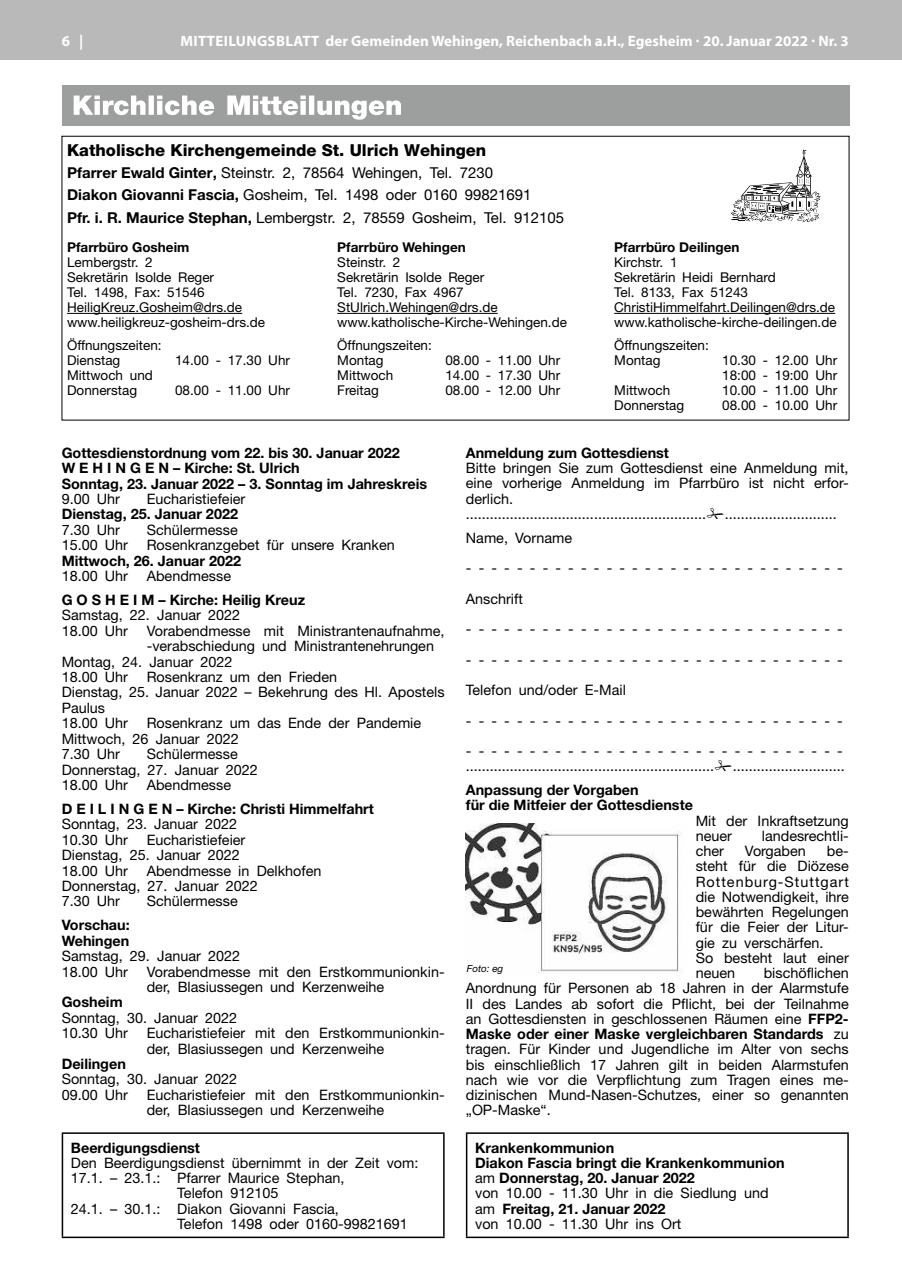
<style>
.page{position:relative;width:902px;height:1280px;background:#fff}
.page>*{position:absolute;margin:0;border:0;box-sizing:border-box;transform-origin:0 0}
.t1{font:800 16.5px "Helvetica Neue";color:#000}
.t2{font:15px/22.2px "Helvetica Neue";color:#000}
.t3{font:700 15px "Myriad Pro";color:#fff}
.t4{font:14.4px/15.3px "Helvetica Neue";color:#000}
.t5{font:700 14.4px/15.1px "Helvetica Neue";color:#000}
.t6{font:13.5px/15px "Helvetica Neue";color:#000}
.t7{font:700 13.5px "Helvetica Neue";color:#000}
.t8{font:italic 9.75px "Helvetica Neue";color:#000}
.s1{font-weight:700}
.s2{font-weight:400}
</style>
<div class="page">
<hr style="left:901px;top:0;width:1px;height:60px;background:#b9b9ba">
<div style="left:0;top:0;width:901px;height:60px;background:#b9b9ba"></div>
<hr style="left:62px;top:1132px;width:382px;height:2px;background:#000">
<hr style="left:62px;top:1134px;width:1px;height:102px;background:#000">
<hr style="left:443px;top:1134px;width:1px;height:102px;background:#000">
<hr style="left:62px;top:1236px;width:382px;height:2px;background:#000">
<img style="left:466px;top:823px;width:215px;height:150px">
<hr style="left:466px;top:1132px;width:382px;height:2px;background:#000">
<hr style="left:466px;top:1134px;width:1px;height:102px;background:#000">
<hr style="left:847px;top:1134px;width:1px;height:102px;background:#000">
<hr style="left:466px;top:1236px;width:382px;height:2px;background:#000">
<div style="left:62px;top:85px;width:787px;height:41px;background:#9d9e9e"></div>
<svg style="left:74px;top:96px;width:327px;height:24px"></svg>
<hr style="left:67px;top:313px;width:175px;height:1px;background:#000">
<hr style="left:337px;top:313px;width:160px;height:1px;background:#000">
<hr style="left:614px;top:313px;width:221px;height:1px;background:#000">
<svg style="left:731px;top:149px;width:89px;height:73px"></svg>
<p class="t3" style="left:62px;top:31px;width:23px">6 |</p>
<p class="t3" style="left:180px;top:31px;width:669px">MITTeIluNgSblATT der gemeinden Wehingen, Reichenbach a.H., egesheim · 20. Januar 2022 · Nr. 3</p>
<p class="t1" style="left:67px;top:140px;width:421px">Katholische Kirchengemeinde St. Ulrich Wehingen</p>
<p class="t2" style="left:67px;top:162px;width:498px"><span class="s1">Pfarrer Ewald Ginter,</span> Steinstr. 2, 78564 Wehingen, Tel. 7230<br><span class="s1">Diakon Giovanni Fascia,</span> Gosheim, Tel. 1498 oder 0160 99821691<br><span class="s1">Pfr. i. R. Maurice Stephan,</span> Lembergstr. 2, 78559 Gosheim, Tel. 912105</p>
<p class="t7" style="left:67px;top:239px;width:124px">Pfarrbüro Gosheim</p>
<p class="t6" style="left:67px;top:255px;width:199px">Lembergstr. 2<br>Sekretärin Isolde Reger<br>Tel. 1498, Fax: 51546<br>HeiligKreuz.Gosheim@drs.de www.heiligkreuz-gosheim-drs.de</p>
<p class="t6" style="left:67px;top:337px;width:96px">Öffnungszeiten:<br>Dienstag</p>
<p class="t7" style="left:337px;top:239px;width:130px">Pfarrbüro Wehingen</p>
<p class="t6" style="left:337px;top:254px;width:231px">Steinstr. 2<br>Sekretärin Isolde Reger<br>Tel. 7230, Fax 4967<br>StUlrich.Wehingen@drs.de www.katholische-Kirche-Wehingen.de</p>
<p class="t6" style="left:337px;top:337px;width:96px">Öffnungszeiten:<br>Montag</p>
<p class="t6" style="left:175px;top:352px;width:116px">14.00 - 17.30 Uhr</p>
<p class="t6" style="left:445px;top:352px;width:116px">08.00 - 11.00 Uhr</p>
<p class="t6" style="left:67px;top:367px;width:87px">Mittwoch und<br>Donnerstag</p>
<p class="t6" style="left:175px;top:382px;width:116px">08.00 - 11.00 Uhr</p>
<p class="t6" style="left:337px;top:367px;width:57px">Mittwoch</p>
<p class="t6" style="left:445px;top:367px;width:116px">14.00 - 17.30 Uhr</p>
<p class="t6" style="left:337px;top:382px;width:43px">Freitag</p>
<p class="t6" style="left:445px;top:382px;width:116px">08.00 - 12.00 Uhr</p>
<p class="t7" style="left:614px;top:239px;width:127px">Pfarrbüro Deilingen</p>
<p class="t6" style="left:614px;top:254px;width:224px">Kirchstr. 1<br>Sekretärin Heidi Bernhard<br>Tel. 8133, Fax 51243<br>ChristiHimmelfahrt.Deilingen@drs.de www.katholische-kirche-deilingen.de</p>
<p class="t6" style="left:614px;top:337px;width:96px">Öffnungszeiten:<br>Montag</p>
<p class="t6" style="left:722px;top:352px;width:116px">10.30 - 12.00 Uhr<br>18:00 - 19:00 Uhr</p>
<p class="t6" style="left:614px;top:382px;width:57px">Mittwoch</p>
<p class="t6" style="left:722px;top:382px;width:116px">10.00 - 11.00 Uhr</p>
<p class="t6" style="left:614px;top:397px;width:72px">Donnerstag</p>
<p class="t6" style="left:722px;top:397px;width:116px">08.00 - 10.00 Uhr</p>
<p class="t5" style="left:62px;top:445px;width:367px">Gottesdienstordnung vom 22. bis 30. Januar 2022<br>W E H I N G E N – Kirche: St. Ulrich<br>Sonntag, 23. Januar 2022 – 3. Sonntag im Jahreskreis</p>
<p class="t4" style="left:62px;top:491px;width:60px">9.00 Uhr</p>
<p class="t4" style="left:147px;top:491px;width:100px">Eucharistiefeier</p>
<p class="t5" style="left:62px;top:506px;width:178px">Dienstag, 25. Januar 2022</p>
<p class="t4" style="left:62px;top:522px;width:60px">7.30 Uhr</p>
<p class="t4" style="left:147px;top:522px;width:92px">Schülermesse</p>
<p class="t4" style="left:62px;top:537px;width:68px">15.00 Uhr</p>
<p class="t4" style="left:147px;top:537px;width:249px">Rosenkranzgebet für unsere Kranken</p>
<p class="t5" style="left:62px;top:553px;width:181px">Mittwoch, 26. Januar 2022</p>
<p class="t4" style="left:62px;top:568px;width:68px">18.00 Uhr</p>
<p class="t4" style="left:147px;top:568px;width:86px">Abendmesse</p>
<p class="t5" style="left:62px;top:592px;width:245px">G O S H E I M – Kirche: Heilig Kreuz</p>
<p class="t4" style="left:62px;top:607px;width:180px">Samstag, 22. Januar 2022<br>18.00 Uhr</p>
<p class="t4" style="left:147px;top:623px;width:299px">Vorabendmesse mit Ministrantenaufnahme,</p>
<p class="t4" style="left:147px;top:638px;width:289px">-verabschiedung und Ministrantenehrungen</p>
<p class="t4" style="left:62px;top:654px;width:172px">Montag, 24. Januar 2022</p>
<p class="t4" style="left:62px;top:669px;width:68px">18.00 Uhr</p>
<p class="t4" style="left:62px;top:669px;width:384px;text-indent:85px">Rosenkranz um den Frieden<br>Dienstag, 25. Januar 2022 – Bekehrung des Hl. Apostels<br>Paulus<br>18.00 Uhr</p>
<p class="t4" style="left:62px;top:715px;width:361px;text-indent:85px">Rosenkranz um das Ende der Pandemie<br>Mittwoch, 26 Januar 2022<br>7.30 Uhr</p>
<p class="t4" style="left:62px;top:746px;width:197px;text-indent:85px">Schülermesse<br>Donnerstag, 27. Januar 2022<br>18.00 Uhr</p>
<p class="t4" style="left:147px;top:777px;width:86px">Abendmesse</p>
<p class="t5" style="left:62px;top:801px;width:313px">D E I L I N G E N – Kirche: Christi Himmelfahrt</p>
<p class="t4" style="left:62px;top:816px;width:177px">Sonntag, 23. Januar 2022<br>10.30 Uhr</p>
<p class="t4" style="left:62px;top:832px;width:185px;text-indent:85px">Eucharistiefeier<br>Dienstag, 25. Januar 2022<br>18.00 Uhr</p>
<p class="t4" style="left:62px;top:862px;width:261px;text-indent:85px">Abendmesse in Delkhofen<br>Donnerstag, 27. Januar 2022<br>7.30 Uhr</p>
<p class="t4" style="left:147px;top:893px;width:92px">Schülermesse</p>
<p class="t5" style="left:62px;top:917px;width:69px">Vorschau:<br>Wehingen</p>
<p class="t4" style="left:62px;top:948px;width:180px">Samstag, 29. Januar 2022<br>18.00 Uhr</p>
<p class="t4" style="left:147px;top:963px;width:299px">Vorabendmesse mit den Erstkommunionkin&shy;der, Blasiussegen und Kerzenweihe</p>
<p class="t5" style="left:62px;top:994px;width:62px">Gosheim</p>
<p class="t4" style="left:62px;top:1010px;width:177px">Sonntag, 30. Januar 2022<br>10.30 Uhr</p>
<p class="t4" style="left:147px;top:1025px;width:299px">Eucharistiefeier mit den Erstkommunionkin&shy;der, Blasiussegen und Kerzenweihe</p>
<p class="t5" style="left:62px;top:1056px;width:66px">Deilingen</p>
<p class="t4" style="left:62px;top:1071px;width:177px">Sonntag, 30. Januar 2022<br>09.00 Uhr</p>
<p class="t4" style="left:147px;top:1087px;width:299px">Eucharistiefeier mit den Erstkommunionkin&shy;der, Blasiussegen und Kerzenweihe</p>
<p class="t5" style="left:71px;top:1140px;width:130px">Beerdigungsdienst</p>
<p class="t4" style="left:71px;top:1155px;width:349px">Den Beerdigungsdienst übernimmt in der Zeit vom:</p>
<p class="t4" style="left:71px;top:1170px;width:275px">17.1. – 23.1.: Pfarrer Maurice Stephan,</p>
<p class="t4" style="left:177px;top:1185px;width:103px">Telefon 912105</p>
<p class="t4" style="left:71px;top:1201px;width:269px">24.1. – 30.1.: Diakon Giovanni Fascia,</p>
<p class="t4" style="left:177px;top:1216px;width:232px">Telefon 1498 oder 0160-99821691</p>
<p class="t5" style="left:466px;top:445px;width:205px">Anmeldung zum Gottesdienst</p>
<p class="t4" style="left:466px;top:460px;width:384px">Bitte bringen Sie zum Gottesdienst eine Anmeldung mit, eine vorherige Anmeldung im Pfarrbüro ist nicht erfor&shy;derlich.<br>............................................................</p>
<p class="t4" style="left:724px;top:506px;width:114px">............................</p>
<p class="t4" style="left:466px;top:530px;width:108px">Name, Vorname</p>
<p class="t4" style="left:466px;top:552px;width:378px;line-height:30.5px">- - - - - - - - - - - - - - - - - - - - - - - - - - - - - -<br>Anschrift</p>
<p class="t4" style="left:466px;top:621px;width:378px">- - - - - - - - - - - - - - - - - - - - - - - - - - - - - -</p>
<p class="t4" style="left:466px;top:644px;width:378px;line-height:30.5px">- - - - - - - - - - - - - - - - - - - - - - - - - - - - - -<br>Telefon und/oder E-Mail</p>
<p class="t4" style="left:466px;top:712px;width:378px">- - - - - - - - - - - - - - - - - - - - - - - - - - - - - -</p>
<p class="t4" style="left:466px;top:743px;width:378px">- - - - - - - - - - - - - - - - - - - - - - - - - - - - - - ..............................................................</p>
<p class="t4" style="left:732px;top:758px;width:114px">............................</p>
<p class="t5" style="left:466px;top:782px;width:228px">Anpassung der Vorgaben<br>für die Mitfeier der Gottesdienste</p>
<p class="t4" style="left:695px;top:812px;width:154px">Mit der Inkraftsetzung neuer</p>
<p class="t4" style="left:761px;top:828px;width:88px">landesrechtli-</p>
<p class="t4" style="left:695px;top:843px;width:155px;text-indent:131px">be&shy;steht für die Diözese<br>Rottenburg-Stuttgart die Notwendigkeit, ihre bewährten Regelungen für die Feier der Litur&shy;gie zu verschärfen.<br>So besteht laut einer neuen</p>
<p class="t4" style="left:695px;top:843px;width:30px">cher</p>
<p class="t4" style="left:745px;top:843px;width:62px">Vorgaben</p>
<p class="t8" style="left:467px;top:962px;width:38px">Foto: eg</p>
<p class="t4" style="left:466px;top:965px;width:384px;text-align:justify;text-indent:298px">bischöflichen Anordnung für Personen ab 18 Jahren in der Alarmstufe II des Landes ab sofort die Pflicht, bei der Teilnahme an Gottesdiensten in geschlossenen Räumen eine <span class="s1">FFP2- Maske oder einer Maske vergleichbaren Standards</span> zu tragen. Für Kinder und Jugendliche im Alter von sechs bis einschließlich 17 Jahren gilt in beiden Alarmstufen nach wie vor die Verpflichtung zum Tragen eines me&shy;dizinischen Mund-Nasen-Schutzes, einer so genannten „OP-Maske“.</p>
<p class="t5" style="left:475px;top:1140px;width:311px">Krankenkommunion<br>Diakon Fascia bringt die Krankenkommunion <span class="s2">am</span> Donnerstag, 20. Januar 2022<br><span class="s2">von 10.00 - 11.30 Uhr in die Siedlung und am</span> Freitag, 21. Januar 2022<br><span class="s2">von 10.00 - 11.30 Uhr ins Ort</span></p>
</div>
